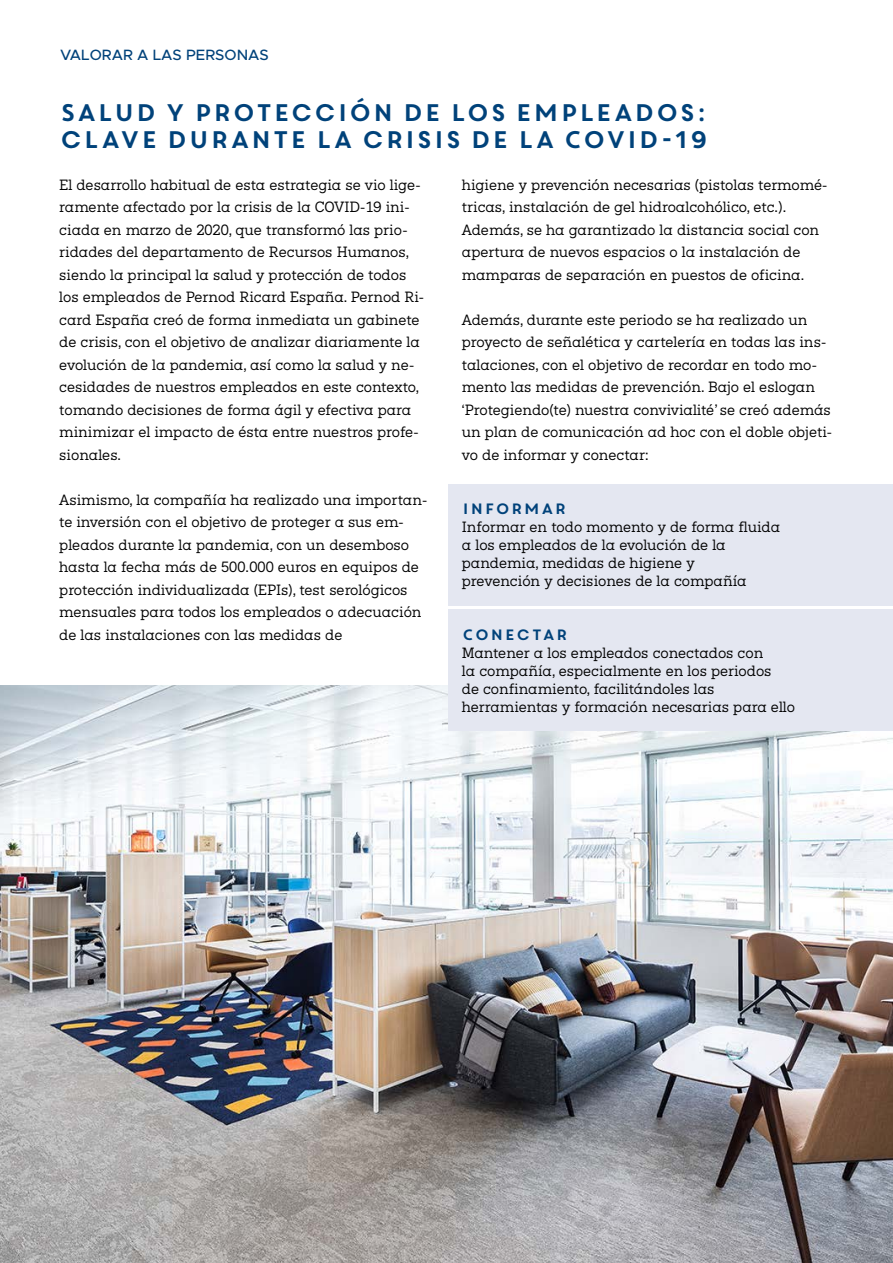
<style>
.page{position:relative;width:893px;height:1263px;background:#fff}
.page>*{position:absolute;margin:0;border:0;box-sizing:border-box;transform-origin:0 0}
.t1{font:24px/27px "Core Circus";letter-spacing:-.04em;color:#00427a}
.t2{font:500 15px "Metropolis";color:#00427a}
.t3{font:15px "Core Circus";color:#00427a}
.t4{font:13.5px/22.5px "Pernod Ricard";color:#000}
</style>
<div class="page">
<img style="left:0;top:686px;width:893px;height:577px">
<div style="left:448px;top:609px;width:445px;height:122px;background:#e4e7f1"></div>
<div style="left:448px;top:484px;width:445px;height:122px;background:#e4e7f1"></div>
<p class="t2" style="left:60px;top:45px;width:210px">VALORAR A LAS PERSONAS</p>
<h1 class="t1" style="left:59px;top:98px;width:651px">SALUD Y PROTECCIÓN DE LOS EMPLEADOS:<br>CLAVE DURANTE LA CRISIS DE LA COVID-19</h1>
<p class="t4" style="left:59px;top:174px;width:366px">El desarrollo habitual de esta estrategia se vio lige&shy;ramente afectado por la crisis de la COVID-19 ini&shy;ciada en marzo de 2020, que transformó las prio&shy;ridades del departamento de Recursos Humanos, siendo la principal la salud y protección de todos los empleados de Pernod Ricard España. Pernod Ri&shy;card España creó de forma inmediata un gabinete de crisis, con el objetivo de analizar diariamente la evolución de la pandemia, así como la salud y ne&shy;cesidades de nuestros empleados en este contexto, tomando decisiones de forma ágil y efectiva para minimizar el impacto de ésta entre nuestros profe&shy;sionales.</p>
<p class="t4" style="left:59px;top:489px;width:369px">Asimismo, la compañía ha realizado una importan&shy;te inversión con el objetivo de proteger a sus em&shy;pleados durante la pandemia, con un desemboso hasta la fecha más de 500.000 euros en equipos de protección individualizada (EPIs), test serológicos mensuales para todos los empleados o adecuación de las instalaciones con las medidas de</p>
<p class="t4" style="left:462px;top:174px;width:367px">higiene y prevención necesarias (pistolas termomé&shy;tricas, instalación de gel hidroalcohólico, etc.).<br>Además, se ha garantizado la distancia social con apertura de nuevos espacios o la instalación de mamparas de separación en puestos de oficina.</p>
<p class="t4" style="left:462px;top:309px;width:372px">Además, durante este periodo se ha realizado un proyecto de señalética y cartelería en todas las ins&shy;talaciones, con el objetivo de recordar en todo mo&shy;mento las medidas de prevención. Bajo el eslogan ‘Protegiendo(te) nuestra convivialité’ se creó además un plan de comunicación ad hoc con el doble objeti&shy;vo de informar y conectar:</p>
<p class="t3" style="left:462px;top:498px;width:106px">INFORMAR</p>
<p class="t4" style="left:462px;top:518px;width:320px;line-height:18px">Informar en todo momento y de forma fluida a los empleados de la evolución de la pandemia, medidas de higiene y<br>prevención y decisiones de la compañía</p>
<p class="t3" style="left:462px;top:624px;width:108px">CONECTAR</p>
<p class="t4" style="left:462px;top:644px;width:335px;line-height:18px">Mantener a los empleados conectados con<br>la compañía, especialmente en los periodos<br>de confinamiento, facilitándoles las herramientas y formación necesarias para ello</p>
</div>
